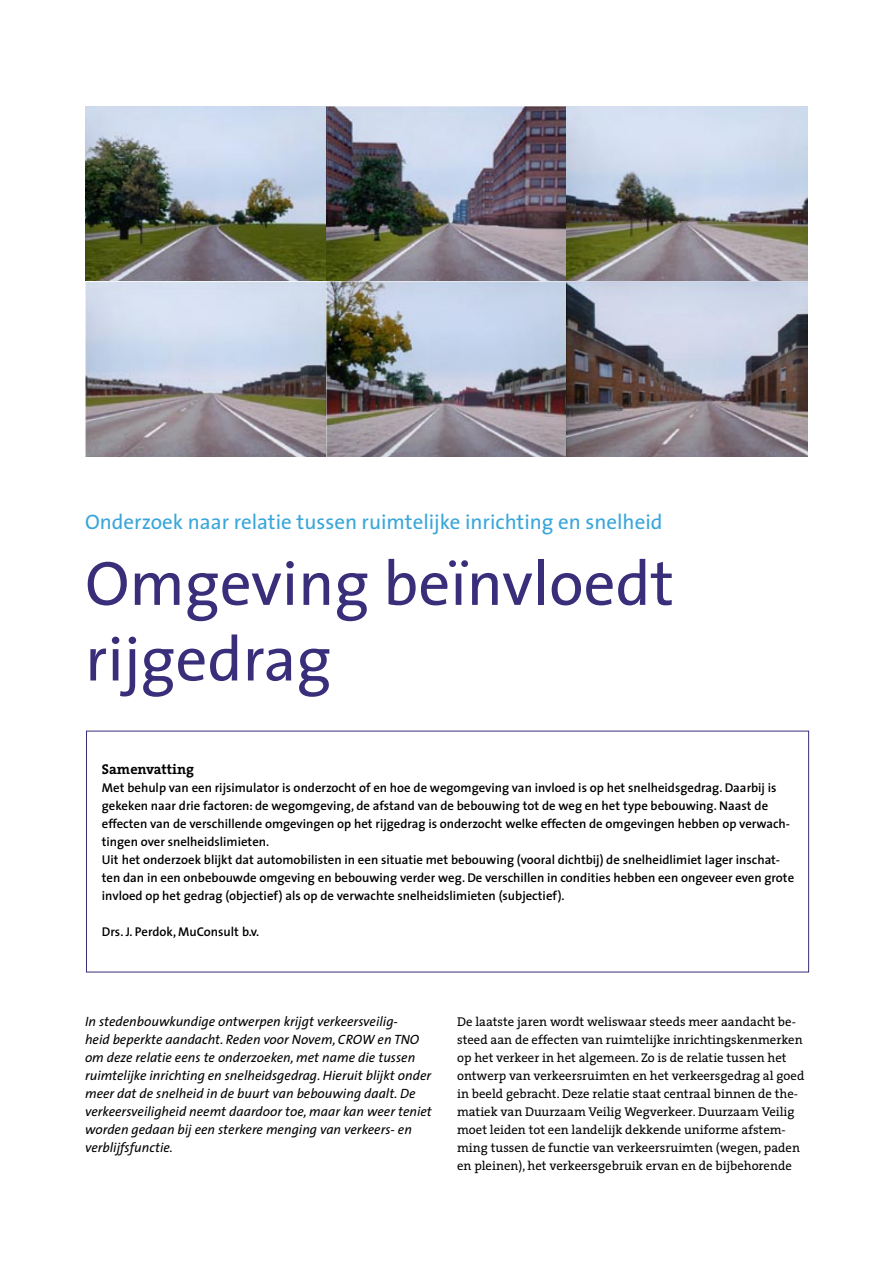
<style>
.page{position:relative;width:893px;height:1263px;background:#fff}
.page>*{position:absolute;margin:0;border:0;box-sizing:border-box;transform-origin:0 0}
.KOP_2{font:63px "The Sans";color:#392e7a}
.bovenkop{font:21px "The Sans";color:#38a6d9}
.kaderkop{font:700 14.25px "The Serif";color:#000}
.intro_artikel{font:italic 13.5px/18px "The Sans";color:#000}
.kadertekst{font:600 12.75px/18px "The Sans";color:#000}
.platte_tekst{font:12.75px/18px "The Serif";color:#000}
</style>
<div class="page">
<img style="left:85px;top:106px;width:241px;height:176px">
<img style="left:326px;top:106px;width:482px;height:176px">
<img style="left:85px;top:282px;width:723px;height:175px">
<p class="bovenkop" style="left:85px;top:505px;width:579px">Onderzoek naar relatie tussen ruimtelijke inrichting en snelheid</p>
<p class="KOP_2" style="left:85px;top:531px;width:590px">Omgeving beïnvloedt</p>
<p class="KOP_2" style="left:85px;top:607px;width:248px">rijgedrag</p>
<p class="kaderkop" style="left:102px;top:757px;width:94px">Samenvatting</p>
<p class="kadertekst" style="left:102px;top:778px;width:690px">Met behulp van een rijsimulator is onderzocht of en hoe de wegomgeving van invloed is op het snelheidsgedrag. Daarbij is gekeken naar drie factoren: de wegomgeving, de afstand van de bebouwing tot de weg en het type bebouwing. Naast de effecten van de verschillende omgevingen op het rijgedrag is onderzocht welke effecten de omgevingen hebben op verwach&shy;tingen over snelheidslimieten.</p>
<p class="kadertekst" style="left:102px;top:850px;width:694px">Uit het onderzoek blijkt dat automobilisten in een situatie met bebouwing (vooral dichtbij) de snelheidlimiet lager inschat&shy;ten dan in een onbebouwde omgeving en bebouwing verder weg. De verschillen in condities hebben een ongeveer even grote invloed op het gedrag (objectief) als op de verwachte snelheidslimieten (subjectief).</p>
<p class="kadertekst" style="left:102px;top:922px;width:159px">Drs. J. Perdok, MuConsult b.v.</p>
<p class="intro_artikel" style="left:85px;top:1012px;width:348px">In stedenbouwkundige ontwerpen krijgt verkeersveilig-<br>heid beperkte aandacht. Reden voor Novem, CROW en TNO om deze relatie eens te onderzoeken, met name die tussen ruimtelijke inrichting en snelheidsgedrag. Hieruit blijkt onder meer dat de snelheid in de buurt van bebouwing daalt. De verkeersveiligheid neemt daardoor toe, maar kan weer teniet worden gedaan bij een sterkere menging van verkeers- en verblijfsfunctie.</p>
<p class="platte_tekst" style="left:457px;top:1012px;width:349px">De laatste jaren wordt weliswaar steeds meer aandacht be&shy;steed aan de effecten van ruimtelijke inrichtingskenmerken op het verkeer in het algemeen. Zo is de relatie tussen het ontwerp van verkeersruimten en het verkeersgedrag al goed in beeld gebracht. Deze relatie staat centraal binnen de the&shy;matiek van Duurzaam Veilig Wegverkeer. Duurzaam Veilig moet leiden tot een landelijk dekkende uniforme afstem&shy;ming tussen de functie van verkeersruimten (wegen, paden en pleinen), het verkeersgebruik ervan en de bijbehorende</p>
</div>
